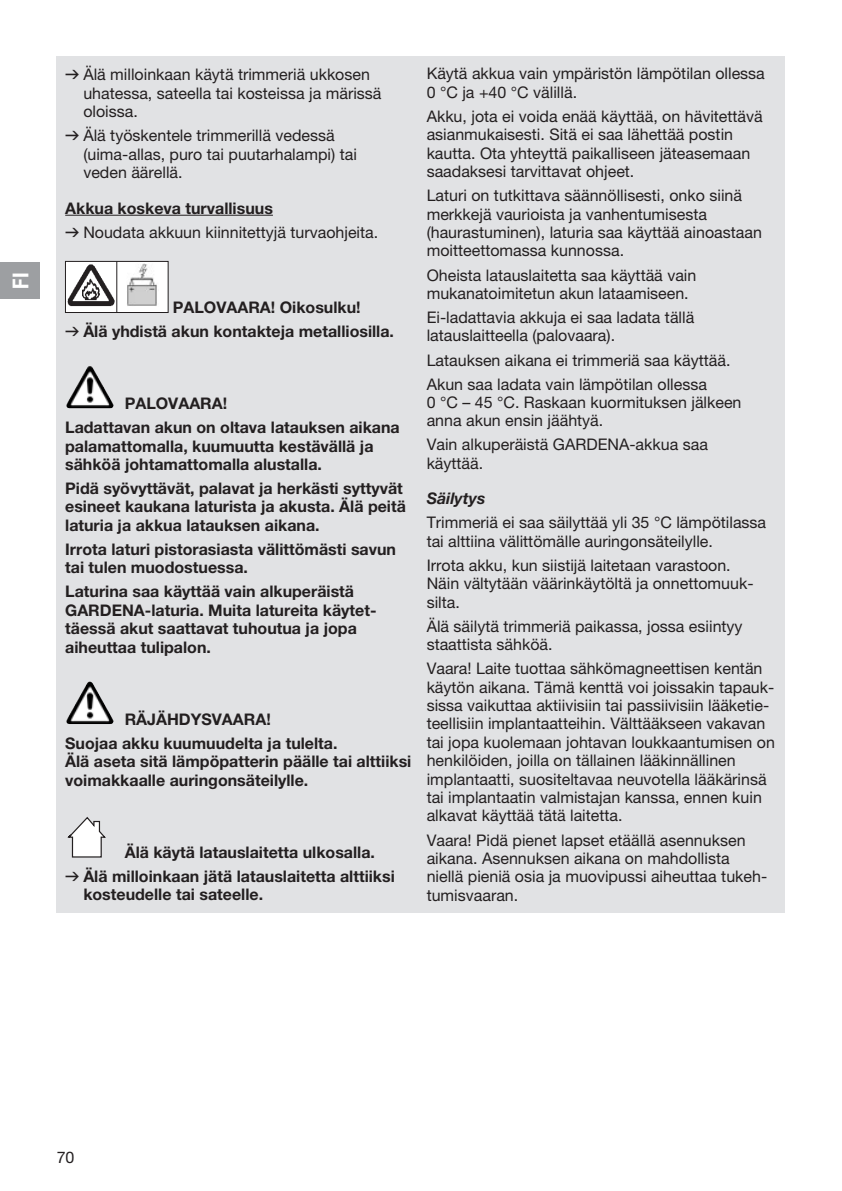
<style>
.page{position:relative;width:842px;height:1191px;background:#fff}
.page>*{position:absolute;margin:0;border:0;box-sizing:border-box;transform-origin:0 0}
.t1{font:22px "GARDENA Pro Bo Cond";color:#fff}
.t2{font:16px/18.4px "GARDENA Pro";color:#231f20}
.t3{font:700 16px/18.4px "GARDENA Pro";color:#231f20}
.t4{font:italic 700 16px "GARDENA Pro";color:#231f20}
.s1{font-family:"Formdruck"}
.s2{font-weight:700}
.s3{font-family:"Formdruck";font-weight:400}
</style>
<div class="page">
<div style="left:57px;top:57px;width:728px;height:856px;background:#e1e2e4"></div>
<hr style="left:65px;top:215px;width:208px;height:1px;background:#231f20">
<div style="left:65px;top:261px;width:103px;height:51px;background:#fff"></div>
<div style="left:65px;top:261px;width:103px;height:52px;border:1px solid #231f20"></div>
<img style="left:65px;top:261px;width:52px;height:52px">
<img style="left:127px;top:264px;width:30px;height:42px">
<img style="left:68px;top:366px;width:21px;height:36px">
<img style="left:68px;top:681px;width:21px;height:36px">
<svg style="left:67px;top:817px;width:39px;height:41px"></svg>
<div style="left:0;top:262px;width:40px;height:37px;background:#9d9fa2"></div>
<h1 class="t1" style="left:7px;top:289px;width:17px;rotate:-90deg">FI</h1>
<p class="t2" style="left:83px;top:65px;width:300px;text-indent:-18px"><span class="s1">v</span> Älä milloinkaan käytä trimmeriä ukkosen uhatessa, sateella tai kosteissa ja märissä oloissa.</p>
<p class="t2" style="left:83px;top:126px;width:275px;text-indent:-18px"><span class="s1">v</span> Älä työskentele trimmerillä vedessä (uima-allas, puro tai puutarhalampi) tai veden äärellä.</p>
<p class="t2" style="left:65px;top:196px;width:315px;line-height:24px"><span class="s2">Akkua koskeva turvallisuus<br></span><span class="s1">v</span> Noudata akkuun kiinnitettyjä turvaohjeita.</p>
<p class="t3" style="left:65px;top:295px;width:330px;line-height:24px;text-indent:108px">PALOVAARA! Oikosulku!<br><span class="s3">v</span> Älä yhdistä akun kontakteja metalliosilla.</p>
<p class="t3" style="left:65px;top:391px;width:336px;line-height:24px;text-indent:60px">PALOVAARA!<br>Ladattavan akun on oltava latauksen aikana</p>
<p class="t3" style="left:65px;top:436px;width:310px">palamattomalla, kuumuutta kestävällä ja sähköä johtamattomalla alustalla.</p>
<p class="t3" style="left:65px;top:479px;width:342px">Pidä syövyttävät, palavat ja herkästi syttyvät esineet kaukana laturista ja akusta. Älä peitä laturia ja akkua latauksen aikana.</p>
<p class="t3" style="left:65px;top:539px;width:332px">Irrota laturi pistorasiasta välittömästi savun tai tulen muodostuessa.</p>
<p class="t3" style="left:65px;top:582px;width:311px">Laturina saa käyttää vain alkuperäistä GARDENA-laturia. Muita latureita käytet&shy;täessä akut saattavat tuhoutua ja jopa aiheuttaa tulipalon.</p>
<p class="t3" style="left:65px;top:707px;width:274px;line-height:24px;text-align:center">RÄJÄHDYSVAARA!<br>Suojaa akku kuumuudelta ja tulelta.</p>
<p class="t3" style="left:65px;top:752px;width:348px">Älä aseta sitä lämpöpatterin päälle tai alttiiksi voimakkaalle auringonsäteilylle.</p>
<p class="t3" style="left:65px;top:840px;width:331px;line-height:24px;text-indent:60px">Älä käytä latauslaitetta ulkosalla.<br><span class="s3">v</span> Älä milloinkaan jätä latauslaitetta alttiiksi</p>
<p class="t3" style="left:83px;top:885px;width:181px">kosteudelle tai sateelle.</p>
<p class="t2" style="left:427px;top:64px;width:340px">Käytä akkua vain ympäristön lämpötilan ollessa<br>0 °C ja +40 °C välillä.</p>
<p class="t2" style="left:427px;top:107px;width:338px">Akku, jota ei voida enää käyttää, on hävitettävä asianmukaisesti. Sitä ei saa lähettää postin kautta. Ota yhteyttä paikalliseen jäteasemaan saadaksesi tarvittavat ohjeet.</p>
<p class="t2" style="left:427px;top:186px;width:337px">Laturi on tutkittava säännöllisesti, onko siinä merkkejä vaurioista ja vanhentumisesta (haurastuminen), laturia saa käyttää ainoastaan moitteettomassa kunnossa.</p>
<p class="t2" style="left:427px;top:265px;width:271px">Oheista latauslaitetta saa käyttää vain mukanatoimitetun akun lataamiseen.</p>
<p class="t2" style="left:427px;top:308px;width:269px">Ei-ladattavia akkuja ei saa ladata tällä latauslaitteella (palovaara).</p>
<p class="t2" style="left:427px;top:347px;width:305px;line-height:24px">Latauksen aikana ei trimmeriä saa käyttää.<br>Akun saa ladata vain lämpötilan ollessa</p>
<p class="t2" style="left:427px;top:393px;width:316px">0 °C – 45 °C. Raskaan kuormituksen jälkeen anna akun ensin jäähtyä.</p>
<p class="t2" style="left:427px;top:435px;width:283px">Vain alkuperäistä GARDENA-akkua saa käyttää.</p>
<p class="t4" style="left:427px;top:489px;width:60px">Säilytys</p>
<p class="t2" style="left:427px;top:513px;width:341px">Trimmeriä ei saa säilyttää yli 35 °C lämpötilassa tai alttiina välittömälle auringonsäteilylle.</p>
<p class="t2" style="left:427px;top:556px;width:327px">Irrota akku, kun siistijä laitetaan varastoon.<br>Näin vältytään väärinkäytöltä ja onnettomuuk&shy;silta.</p>
<p class="t2" style="left:427px;top:616px;width:317px">Älä säilytä trimmeriä paikassa, jossa esiintyy staattista sähköä.</p>
<p class="t2" style="left:427px;top:659px;width:350px">Vaara! Laite tuottaa sähkömagneettisen kentän käytön aikana. Tämä kenttä voi joissakin tapauk&shy;sissa vaikuttaa aktiivisiin tai passiivisiin lääketie&shy;teellisiin implantaatteihin. Välttääkseen vakavan tai jopa kuolemaan johtavan loukkaantumisen on henkilöiden, joilla on tällainen lääkinnällinen implantaatti, suositeltavaa neuvotella lääkärinsä tai implantaatin valmistajan kanssa, ennen kuin alkavat käyttää tätä laitetta.</p>
<p class="t2" style="left:427px;top:830px;width:340px">Vaara! Pidä pienet lapset etäällä asennuksen aikana. Asennuksen aikana on mahdollista niellä pieniä osia ja muovipussi aiheuttaa tukeh&shy;tumisvaaran.</p>
<p class="t2" style="left:57px;top:1147px;width:19px">70</p>
</div>
